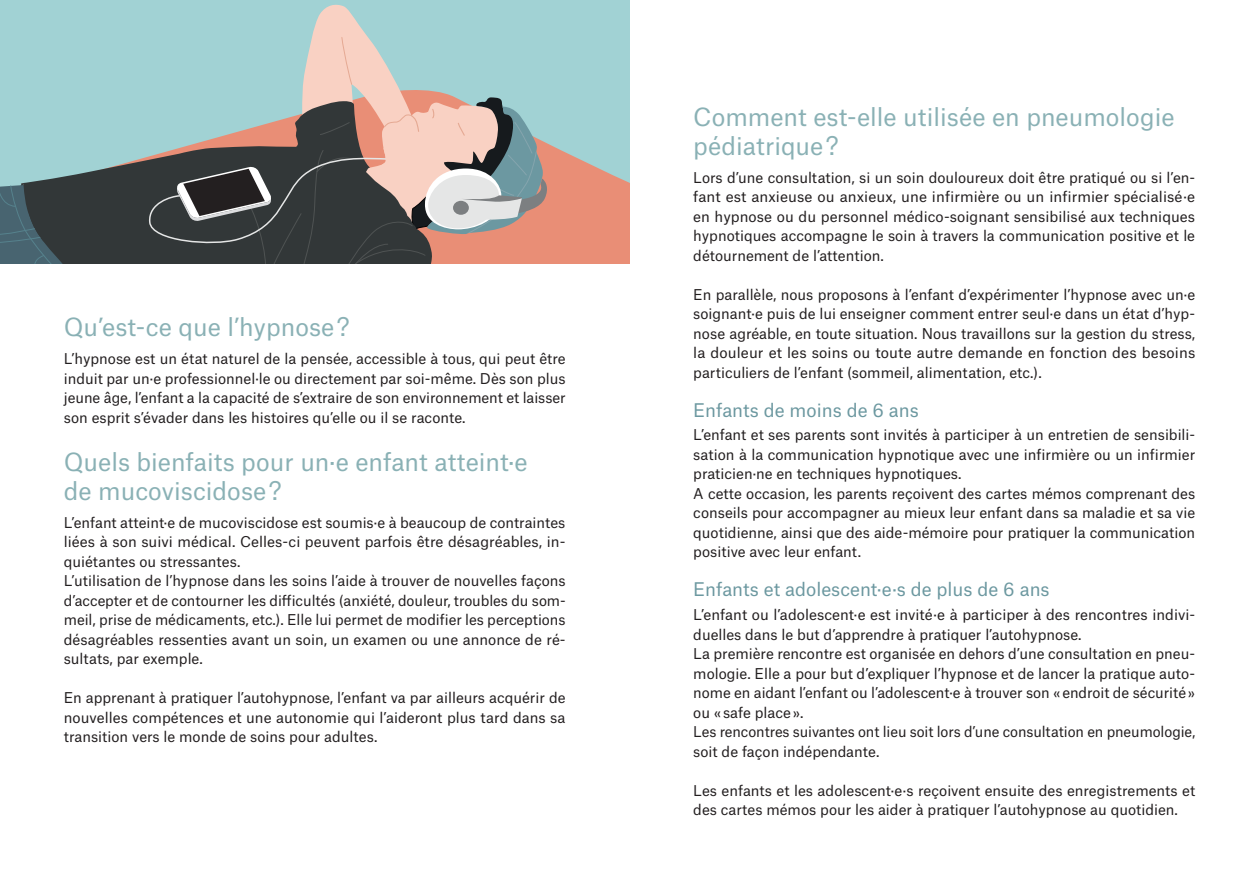
<style>
.page{position:relative;width:1259px;height:893px;background:#fff}
.page>*{position:absolute;margin:0;border:0;box-sizing:border-box;transform-origin:0 0}
.t1{font:24px/28.8px "Atlas Grotesk";color:#8ab1b5}
.t2{font:18px "Atlas Grotesk";color:#6c98a0}
.t3{font:14.25px/19.5px "Atlas Grotesk";color:#231f20;text-align:justify}
</style>
<div class="page">
<div style="left:0;top:0;width:629px;height:264px;background:#a1d2d4"></div>
<svg style="left:549px;top:144px;width:80px;height:120px;fill:#e98e76"></svg>
<svg style="left:24px;top:157px;width:122px;height:107px;fill:#323738"></svg>
<svg style="left:146px;top:4px;width:403px;height:260px"></svg>
<svg style="left:0;top:183px;width:80px;height:81px"></svg>
<h1 class="t1" style="left:64px;top:310px;width:287px">Qu’est-ce que l’hypnose ?</h1>
<p class="t3" style="left:64px;top:348px;width:503px">L’hypnose est un état naturel de la pensée, accessible à tous, qui peut être induit par un·e professionnel·le ou directement par soi-même. Dès son plus jeune âge, l’enfant a la capacité de s’extraire de son environnement et laisser son esprit s’évader dans les histoires qu’elle ou il se raconte.</p>
<h1 class="t1" style="left:64px;top:445px;width:465px">Quels bienfaits pour un·e enfant atteint·e de mucoviscidose ?</h1>
<p class="t3" style="left:64px;top:511px;width:503px;text-align:left">L’enfant atteint·e de mucoviscidose est soumis·e à beaucoup de contraintes liées à son suivi médical. Celles-ci peuvent parfois être désagréables, in&shy;quiétantes ou stressantes.<br>L’utilisation de l’hypnose dans les soins l’aide à trouver de nouvelles façons d’accepter et de contourner les difficultés (anxiété, douleur, troubles du som&shy;meil, prise de médicaments, etc.). Elle lui permet de modifier les perceptions désagréables ressenties avant un soin, un examen ou une annonce de ré&shy;sultats, par exemple.</p>
<p class="t3" style="left:64px;top:687px;width:503px">En apprenant à pratiquer l’autohypnose, l’enfant va par ailleurs acquérir de nouvelles compétences et une autonomie qui l’aideront plus tard dans sa transition vers le monde de soins pour adultes.</p>
<h1 class="t1" style="left:693px;top:100px;width:483px">Comment est-elle utilisée en pneumologie pédiatrique ?</h1>
<p class="t3" style="left:693px;top:166px;width:503px">Lors d’une consultation, si un soin douloureux doit être pratiqué ou si l’en&shy;fant est anxieuse ou anxieux, une infirmière ou un infirmier spécialisé·e en hypnose ou du personnel médico-soignant sensibilisé aux techniques hypnotiques accompagne le soin à travers la communication positive et le détournement de l’attention.</p>
<p class="t3" style="left:693px;top:283px;width:503px">En parallèle, nous proposons à l’enfant d’expérimenter l’hypnose avec un·e soignant·e puis de lui enseigner comment entrer seul·e dans un état d’hyp&shy;nose agréable, en toute situation. Nous travaillons sur la gestion du stress, la douleur et les soins ou toute autre demande en fonction des besoins particuliers de l’enfant (sommeil, alimentation, etc.).</p>
<p class="t2" style="left:693px;top:395px;width:227px">Enfants de moins de 6 ans</p>
<p class="t3" style="left:693px;top:424px;width:503px;text-align:left">L’enfant et ses parents sont invités à participer à un entretien de sensibili&shy;sation à la communication hypnotique avec une infirmière ou un infirmier praticien·ne en techniques hypnotiques.<br>A cette occasion, les parents reçoivent des cartes mémos comprenant des conseils pour accompagner au mieux leur enfant dans sa maladie et sa vie quotidienne, ainsi que des aide-mémoire pour pratiquer la communication positive avec leur enfant.</p>
<p class="t2" style="left:693px;top:575px;width:358px">Enfants et adolescent·e·s de plus de 6 ans</p>
<p class="t3" style="left:693px;top:603px;width:503px;text-align:left">L’enfant ou l’adolescent·e est invité·e à participer à des rencontres indivi&shy;duelles dans le but d’apprendre à pratiquer l’autohypnose.<br>La première rencontre est organisée en dehors d’une consultation en pneu&shy;mologie. Elle a pour but d’expliquer l’hypnose et de lancer la pratique auto&shy;nome en aidant l’enfant ou l’adolescent·e à trouver son « endroit de sécurité » ou « safe place ».<br>Les rencontres suivantes ont lieu soit lors d’une consultation en pneumologie, soit de façon indépendante.</p>
<p class="t3" style="left:693px;top:779px;width:503px">Les enfants et les adolescent·e·s reçoivent ensuite des enregistrements et des cartes mémos pour les aider à pratiquer l’autohypnose au quotidien.</p>
</div>
